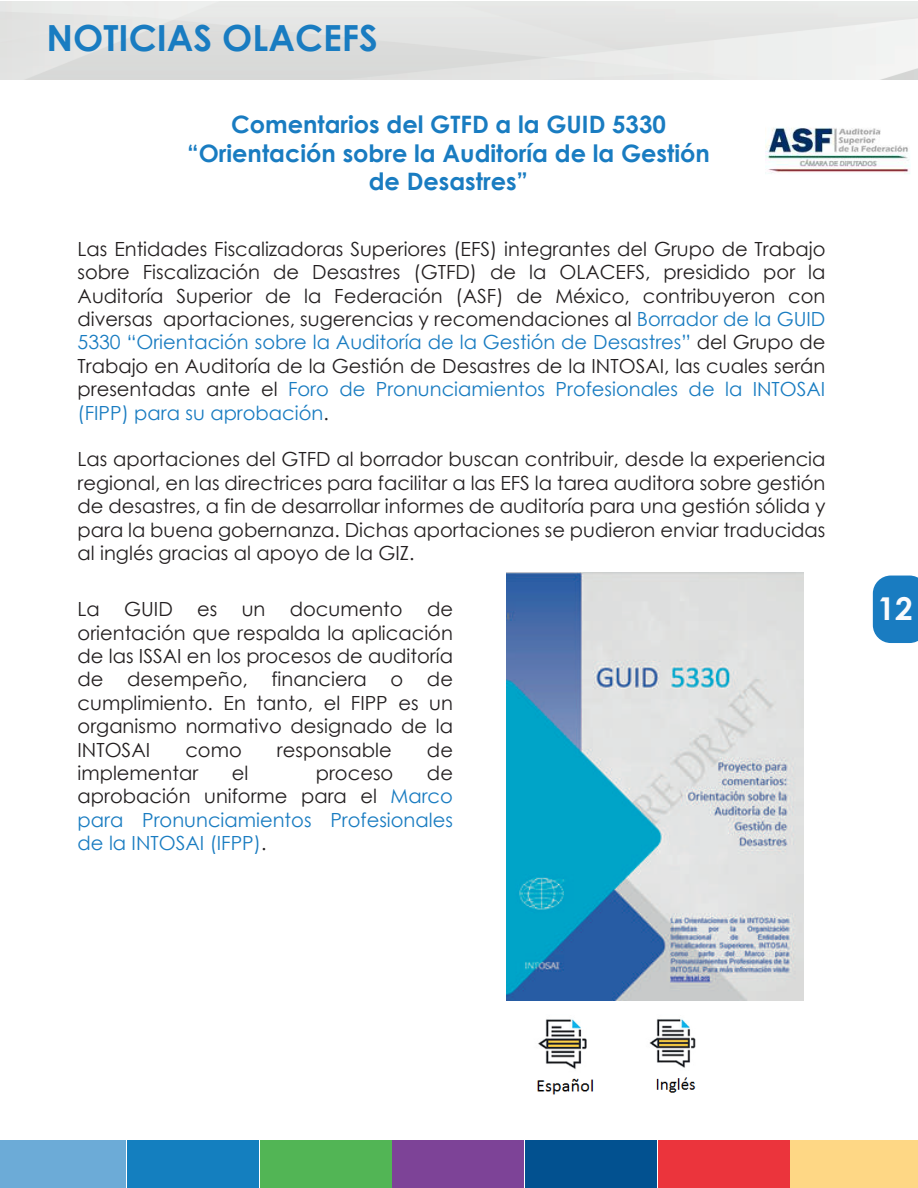
<style>
.page{position:relative;width:918px;height:1188px;background:#fff}
.page>*{position:absolute;margin:0;border:0;box-sizing:border-box;transform-origin:0 0}
.t1{font:700 36px "Century Gothic";color:#197cc1}
.t2{font:700 31.5px "Century Gothic";color:#fbfbfc}
.t3{font:700 24px/28.8px "Century Gothic";color:#197cc1;text-align:center}
.t4{font:19.5px/23.4px "Century Gothic";color:#231f20;text-align:justify}
.t5{font:19.5px/23.4px "Century Gothic";color:#197cc1;text-align:justify}
.s1{color:#197cc1}
.s2{color:#231f20}
</style>
<div class="page">
<img style="left:765px;top:127px;width:145px;height:47px">
<div style="left:873px;top:576px;width:45px;height:67px;background:#197cc1"></div>
<div style="left:0;top:1141px;width:126px;height:47px;background:#6cabd7"></div>
<div style="left:127px;top:1141px;width:132px;height:47px;background:#147fbf"></div>
<div style="left:260px;top:1141px;width:131px;height:47px;background:#52b555"></div>
<div style="left:393px;top:1141px;width:131px;height:47px;background:#7d4397"></div>
<div style="left:525px;top:1141px;width:132px;height:47px;background:#025190"></div>
<div style="left:658px;top:1141px;width:131px;height:47px;background:#eb343c"></div>
<div style="left:791px;top:1141px;width:127px;height:47px;background:#fed785"></div>
<img style="left:506px;top:573px;width:297px;height:427px">
<img style="left:537px;top:1019px;width:57px;height:76px">
<img style="left:649px;top:1019px;width:47px;height:74px">
<h1 class="t1" style="left:47px;top:11px;width:333px">NOTICIAS OLACEFS</h1>
<p class="t3" style="left:187px;top:109px;width:524px">Comentarios del GTFD a la GUID 5330 “Orientación sobre la Auditoría de la Gestión de Desastres”</p>
<p class="t4" style="left:78px;top:237px;width:749px">Las Entidades Fiscalizadoras Superiores (EFS) integrantes del Grupo de Trabajo sobre Fiscalización de Desastres (GTFD) de la OLACEFS, presidido por la Auditoría Superior de la Federación (ASF) de México, contribuyeron con diversas aportaciones, sugerencias y recomendaciones al <span class="s1">Borrador de la GUID 5330 “Orientación sobre la Auditoría de la Gestión de Desastres”</span> del Grupo de Trabajo en Auditoría de la Gestión de Desastres de la INTOSAI, las cuales serán presentadas ante el <span class="s1">Foro de Pronunciamientos Profesionales de la INTOSAI (FIPP) para su aprobación</span>.</p>
<p class="t4" style="left:78px;top:447px;width:749px">Las aportaciones del GTFD al borrador buscan contribuir, desde la experiencia regional, en las directrices para facilitar a las EFS la tarea auditora sobre gestión de desastres, a fin de desarrollar informes de auditoría para una gestión sólida y para la buena gobernanza. Dichas aportaciones se pudieron enviar traducidas al inglés gracias al apoyo de la GIZ.</p>
<p class="t4" style="left:78px;top:597px;width:377px">La GUID es un documento de</p>
<h2 class="t2" style="left:877px;top:585px;width:37px">12</h2>
<p class="t4" style="left:78px;top:620px;width:377px">orientación que respalda la aplicación de las ISSAI en los procesos de auditoría de desempeño, financiera o de cumplimiento. En tanto, el FIPP es un organismo normativo designado de la INTOSAI</p>
<p class="t4" style="left:185px;top:737px;width:58px">como</p>
<p class="t4" style="left:277px;top:737px;width:116px">responsable</p>
<p class="t4" style="left:427px;top:737px;width:28px">de</p>
<p class="t4" style="left:78px;top:761px;width:122px">implementar</p>
<p class="t4" style="left:232px;top:761px;width:18px">el</p>
<p class="t4" style="left:316px;top:761px;width:79px">proceso</p>
<p class="t5" style="left:78px;top:761px;width:377px;text-indent:349px"><span class="s2">de aprobación uniforme para el</span> Marco para Pronunciamientos Profesionales de la INTOSAI (IFPP)<span class="s2">.</span></p>
</div>
